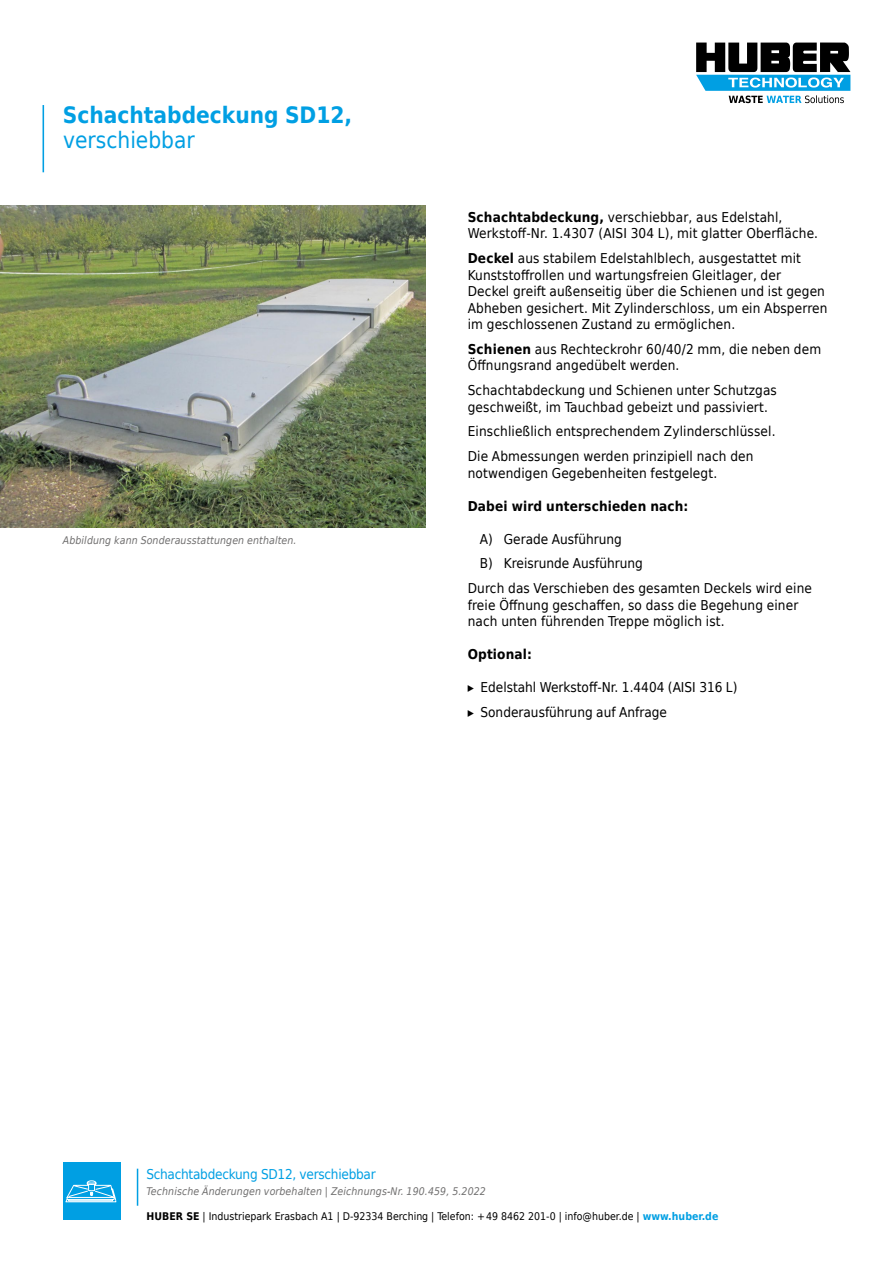
<style>
.page{position:relative;width:893px;height:1263px;background:#fff}
.page>*{position:absolute;margin:0;border:0;box-sizing:border-box;transform-origin:0 0}
.t1{font:700 22.5px "Huber Tec";color:#009fe3}
.t2{font:22.5px "Huber Tec";color:#009fe3}
.t3{font:13.5px/16.5px "Huber Tec";letter-spacing:.01em;color:#000}
.t4{font:700 13.5px "Huber Tec";letter-spacing:.01em;color:#000}
.t5{font:13.5px "Huber Tec";letter-spacing:-.02em;color:#009fe3}
.t6{font:italic 10.5px "Huber Tec";letter-spacing:.01em;color:#706f6f}
.t7{font:10.5px "Huber Tec";color:#000}
.s1{font-weight:700}
.s2{font-weight:700;color:#009fe3}
</style>
<div class="page">
<svg style="left:696px;top:43px;width:154px;height:60px"></svg>
<hr style="left:137px;top:1169px;width:1px;height:37px;background:#009fe3">
<div style="left:63px;top:1162px;width:58px;height:58px;background:#009fe3"></div>
<hr style="left:43px;top:105px;width:1px;height:67px;background:#009fe3">
<svg style="left:65px;top:1180px;width:52px;height:22px"></svg>
<img style="left:0;top:205px;width:425px;height:322px">
<h1 class="t1" style="left:63px;top:96px;width:291px">Schachtabdeckung SD12,</h1>
<h1 class="t2" style="left:63px;top:121px;width:133px">verschiebbar</h1>
<p class="t6" style="left:63px;top:532px;width:235px">Abbildung kann Sonderausstattungen enthalten.</p>
<p class="t3" style="left:468px;top:208px;width:352px"><span class="s1">Schachtabdeckung,</span> verschiebbar, aus Edelstahl,<br>Werkstoff-Nr. 1.4307 (AISI 304 L), mit glatter Oberfläche.</p>
<p class="t3" style="left:468px;top:249px;width:361px"><span class="s1">Deckel</span> aus stabilem Edelstahlblech, ausgestattet mit Kunststoffrollen und wartungsfreien Gleitlager, der<br>Deckel greift außenseitig über die Schienen und ist gegen Abheben gesichert. Mit Zylinderschloss, um ein Absperren im geschlossenen Zustand zu ermöglichen.</p>
<p class="t3" style="left:468px;top:340px;width:355px"><span class="s1">Schienen</span> aus Rechteckrohr 60/40/2 mm, die neben dem<br>Öffnungsrand angedübelt werden.</p>
<p class="t3" style="left:468px;top:381px;width:311px">Schachtabdeckung und Schienen unter Schutzgas geschweißt, im Tauchbad gebeizt und passiviert.</p>
<p class="t3" style="left:468px;top:418px;width:309px;line-height:24.8px">Einschließlich entsprechendem Zylinderschlüssel.<br>Die Abmessungen werden prinzipiell nach den</p>
<p class="t3" style="left:468px;top:464px;width:251px">notwendigen Gegebenheiten festgelegt.</p>
<p class="t4" style="left:468px;top:495px;width:222px">Dabei wird unterschieden nach:</p>
<p class="t3" style="left:480px;top:530px;width:144px">A) Gerade Ausführung</p>
<p class="t3" style="left:480px;top:555px;width:165px">B) Kreisrunde Ausführung</p>
<p class="t3" style="left:468px;top:579px;width:346px">Durch das Verschieben des gesamten Deckels wird eine</p>
<p class="t3" style="left:468px;top:596px;width:332px">freie Öffnung geschaffen, so dass die Begehung einer nach unten führenden Treppe möglich ist.</p>
<p class="t4" style="left:468px;top:643px;width:66px">Optional:</p>
<p class="t3" style="left:468px;top:674px;width:271px;line-height:24.8px">▸ Edelstahl Werkstoff-Nr. 1.4404 (AISI 316 L) ▸ Sonderausführung auf Anfrage</p>
<p class="t5" style="left:146px;top:1163px;width:231px">Schachtabdeckung SD12, verschiebbar</p>
<p class="t6" style="left:146px;top:1184px;width:341px">Technische Änderungen vorbehalten | Zeichnungs-Nr. 190.459, 5.2022</p>
<p class="t7" style="left:147px;top:1208px;width:573px"><span class="s1">HUBER SE</span> | Industriepark Erasbach A1 | D-92334 Berching | Telefon: +49 8462 201-0 | info@huber.de | <span class="s2">www.huber.de</span></p>
</div>
